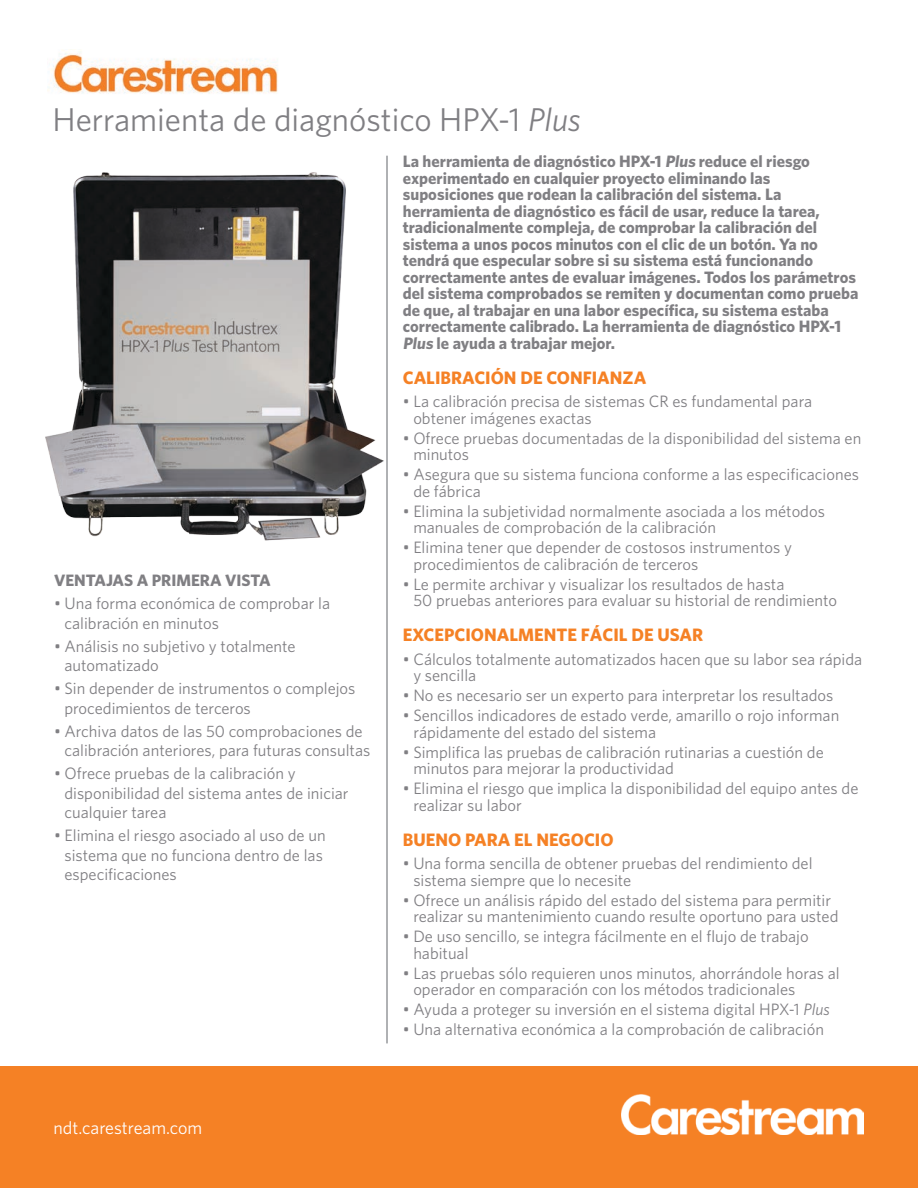
<style>
.page{position:relative;width:918px;height:1188px;background:#fff}
.page>*{position:absolute;margin:0;border:0;box-sizing:border-box;transform-origin:0 0}
.t1{font:33px "Whitney K";color:#807f83}
.t2{font:700 18px "Whitney K";color:#f58125}
.t3{font:18px "Whitney K";color:#fff}
.t4{font:16.5px/16.5px "Whitney K";color:#807f83}
.t5{font:700 16.5px/16.5px "Whitney K";color:#807f83}
.s1{font-style:italic}
</style>
<div class="page">
<img style="left:45px;top:155px;width:343px;height:386px">
<div style="left:0;top:1067px;width:918px;height:121px;background:#f58125"></div>
<img style="left:621px;top:1095px;width:243px;height:39px">
<hr style="left:386px;top:156px;width:2px;height:887px;background:#96989b">
<img style="left:47px;top:49px;width:231px;height:45px">
<h1 class="t1" style="left:52px;top:100px;width:530px">Herramienta de diagnóstico HPX-1 <span class="s1">Plus</span></h1>
<p class="t5" style="left:403px;top:153px;width:457px">La herramienta de diagnóstico HPX-1 Plus reduce el riesgo experimentado en cualquier proyecto eliminando las suposiciones que rodean la calibración del sistema. La herramienta de diagnóstico es fácil de usar, reduce la tarea, tradicionalmente compleja, de comprobar la calibración del sistema a unos pocos minutos con el clic de un botón. Ya no tendrá que especular sobre si su sistema está funcionando correctamente antes de evaluar imágenes. Todos los parámetros del sistema comprobados se remiten y documentan como prueba de que, al trabajar en una labor específica, su sistema estaba correctamente calibrado. La herramienta de diagnóstico HPX-1<br>Plus le ayuda a trabajar mejor.</p>
<p class="t2" style="left:403px;top:367px;width:245px">CALIBRACIÓN DE CONFIANZA</p>
<p class="t4" style="left:413px;top:393px;width:400px;text-indent:-10px">• La calibración precisa de sistemas CR es fundamental para obtener imágenes exactas</p>
<p class="t4" style="left:413px;top:429px;width:450px;text-indent:-10px">• Ofrece pruebas documentadas de la disponibilidad del sistema en minutos</p>
<p class="t4" style="left:413px;top:466px;width:447px;text-indent:-10px">• Asegura que su sistema funciona conforme a las especificaciones de fábrica</p>
<p class="t4" style="left:413px;top:502px;width:413px;text-indent:-10px">• Elimina la subjetividad normalmente asociada a los métodos manuales de comprobación de la calibración</p>
<p class="t4" style="left:413px;top:539px;width:380px;text-indent:-10px">• Elimina tener que depender de costosos instrumentos y procedimientos de calibración de terceros</p>
<p class="t4" style="left:413px;top:576px;width:425px;text-indent:-10px">• Le permite archivar y visualizar los resultados de hasta<br>50 pruebas anteriores para evaluar su historial de rendimiento</p>
<p class="t2" style="left:403px;top:624px;width:302px">EXCEPCIONALMENTE FÁCIL DE USAR</p>
<p class="t4" style="left:413px;top:650px;width:450px;text-indent:-10px">• Cálculos totalmente automatizados hacen que su labor sea rápida y sencilla</p>
<p class="t4" style="left:403px;top:687px;width:432px">• No es necesario ser un experto para interpretar los resultados</p>
<p class="t4" style="left:413px;top:707px;width:428px;text-indent:-10px">• Sencillos indicadores de estado verde, amarillo o rojo informan rápidamente del estado del sistema</p>
<p class="t4" style="left:413px;top:743px;width:412px;text-indent:-10px">• Simplifica las pruebas de calibración rutinarias a cuestión de minutos para mejorar la productividad</p>
<p class="t4" style="left:413px;top:780px;width:447px;text-indent:-10px">• Elimina el riesgo que implica la disponibilidad del equipo antes de realizar su labor</p>
<p class="t2" style="left:403px;top:829px;width:212px">BUENO PARA EL NEGOCIO</p>
<p class="t4" style="left:413px;top:855px;width:401px;text-indent:-10px">• Una forma sencilla de obtener pruebas del rendimiento del sistema siempre que lo necesite</p>
<p class="t4" style="left:413px;top:891px;width:427px;text-indent:-10px">• Ofrece un análisis rápido del estado del sistema para permitir realizar su mantenimiento cuando resulte oportuno para usted</p>
<p class="t4" style="left:413px;top:928px;width:397px;text-indent:-10px">• De uso sencillo, se integra fácilmente en el flujo de trabajo habitual</p>
<p class="t4" style="left:413px;top:964px;width:428px;text-indent:-10px">• Las pruebas sólo requieren unos minutos, ahorrándole horas al operador en comparación con los métodos tradicionales</p>
<p class="t4" style="left:403px;top:1001px;width:429px">• Ayuda a proteger su inversión en el sistema digital HPX-1 <span class="s1">Plus</span></p>
<p class="t4" style="left:403px;top:1021px;width:423px">• Una alternativa económica a la comprobación de calibración</p>
<p class="t5" style="left:54px;top:572px;width:218px">VENTAJAS A PRIMERA VISTA</p>
<p class="t4" style="left:64px;top:594px;width:267px;line-height:19.5px;text-indent:-10px">• Una forma económica de comprobar la calibración en minutos</p>
<p class="t4" style="left:64px;top:636px;width:233px;line-height:19.5px;text-indent:-10px">• Análisis no subjetivo y totalmente automatizado</p>
<p class="t4" style="left:64px;top:679px;width:292px;line-height:19.5px;text-indent:-10px">• Sin depender de instrumentos o complejos procedimientos de terceros</p>
<p class="t4" style="left:64px;top:721px;width:307px;line-height:19.5px;text-indent:-10px">• Archiva datos de las 50 comprobaciones de calibración anteriores, para futuras consultas</p>
<p class="t4" style="left:64px;top:764px;width:286px;line-height:19.5px;text-indent:-10px">• Ofrece pruebas de la calibración y disponibilidad del sistema antes de iniciar cualquier tarea</p>
<p class="t4" style="left:64px;top:826px;width:263px;line-height:19.5px;text-indent:-10px">• Elimina el riesgo asociado al uso de un sistema que no funciona dentro de las especificaciones</p>
<p class="t3" style="left:53px;top:1117px;width:150px">ndt.carestream.com</p>
</div>
